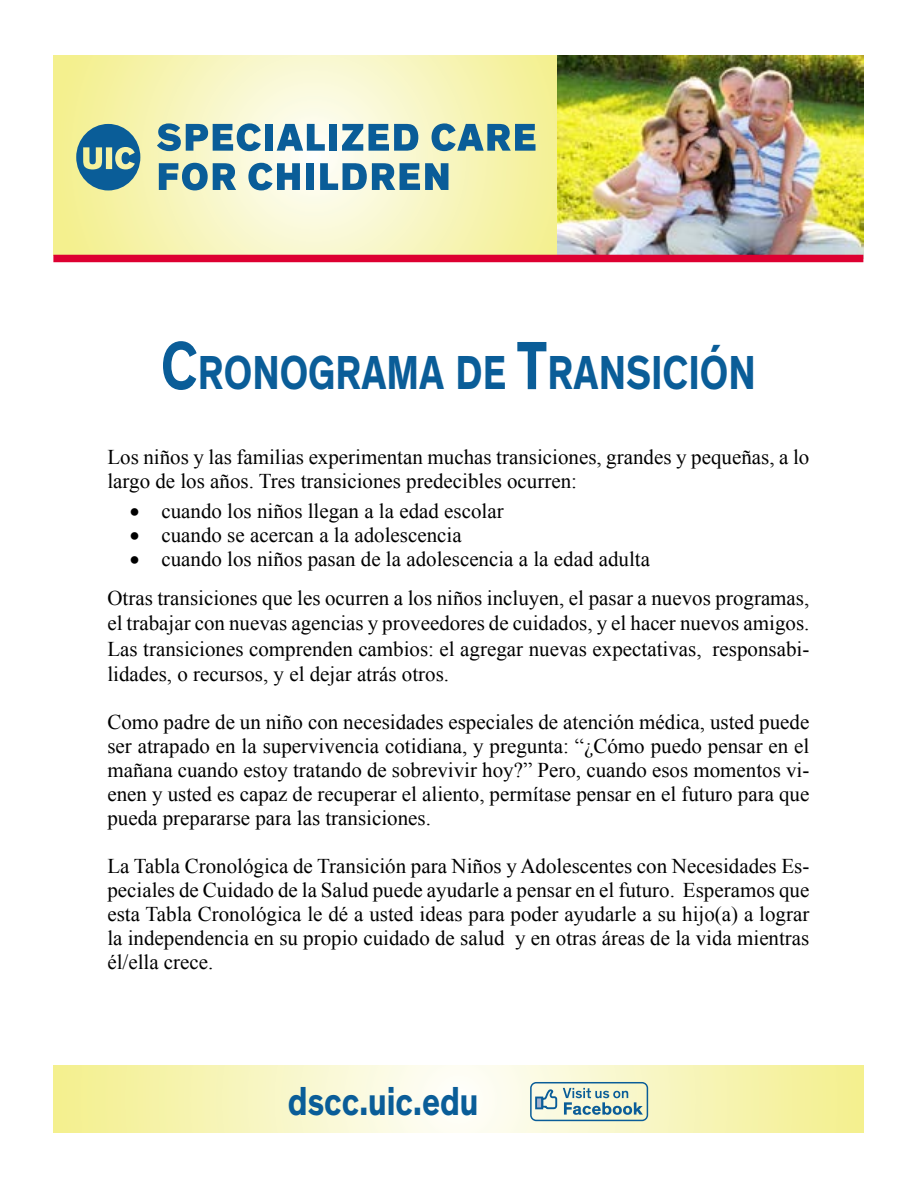
<style>
.page{position:relative;width:918px;height:1188px;background:#fff}
.page>*{position:absolute;margin:0;border:0;box-sizing:border-box;transform-origin:0 0}
.t1{font:700 48.6px "Theinhardt";color:#0a5d98;scale:.8 1}
.t2{font:700 41.25px "Theinhardt";color:#0a5d98;scale:.8 1}
.t3{font:21px/24px "Times New Roman";color:#000;text-align:justify}
.s1{font-size:69.3px}
</style>
<div class="page">
<svg style="left:53px;top:55px;width:504px;height:200px;background:#f7f4ba"></svg>
<img style="left:557px;top:55px;width:306px;height:200px">
<div style="left:53px;top:255px;width:810px;height:7px;background:#dd0031"></div>
<svg style="left:53px;top:1066px;width:810px;height:67px;background:#f7f5c0"></svg>
<svg style="left:530px;top:1082px;width:118px;height:39px;background:#b8cec5"></svg>
<svg style="left:76px;top:124px;width:64px;height:66px;background:#60939b"></svg>
<svg style="left:157px;top:123px;width:104px;height:28px;background:#73a1af"></svg>
<div style="left:265px;top:124px;width:8px;height:27px;background:#0a5d98"></div>
<svg style="left:277px;top:124px;width:48px;height:27px"></svg>
<div style="left:329px;top:124px;width:8px;height:27px;background:#0a5d98"></div>
<svg style="left:342px;top:124px;width:21px;height:27px"></svg>
<svg style="left:369px;top:124px;width:49px;height:27px"></svg>
<svg style="left:432px;top:123px;width:103px;height:28px;background:#6b9ba2"></svg>
<svg style="left:159px;top:163px;width:77px;height:27px;background:#6698aa"></svg>
<svg style="left:248px;top:163px;width:52px;height:27px"></svg>
<div style="left:306px;top:163px;width:8px;height:27px;background:#0a5d98"></div>
<svg style="left:320px;top:163px;width:128px;height:27px;background:#6397b1"></svg>
<h1 class="t1" style="left:161px;top:343px;width:745px"><span class="s1">C</span>RONOGRAMA DE <span class="s1">T</span>RANSICIÓN</h1>
<p class="t3" style="left:107px;top:444px;width:704px">Los niños y las familias experimentan muchas transiciones, grandes y pequeñas, a lo largo de los años. Tres transiciones predecibles ocurren:</p>
<p class="t3" style="left:130px;top:499px;width:375px">• cuando los niños llegan a la edad escolar</p>
<p class="t3" style="left:130px;top:523px;width:333px">• cuando se acercan a la adolescencia</p>
<p class="t3" style="left:107px;top:540px;width:704px;line-height:38.7px;text-indent:22px">• cuando los niños pasan de la adolescencia a la edad adulta<br>Otras transiciones que les ocurren a los niños incluyen, el pasar a nuevos programas,</p>
<p class="t3" style="left:107px;top:610px;width:704px;line-height:25.2px">el trabajar con nuevas agencias y proveedores de cuidados, y el hacer nuevos amigos.<br>Las transiciones comprenden cambios: el agregar nuevas expectativas, responsabi&shy;lidades, o recursos, y el dejar atrás otros.</p>
<p class="t3" style="left:107px;top:709px;width:704px">Como padre de un niño con necesidades especiales de atención médica, usted puede ser atrapado en la supervivencia cotidiana, y pregunta: “¿Cómo puedo pensar en el mañana cuando estoy tratando de sobrevivir hoy?” Pero, cuando esos momentos vi&shy;enen y usted es capaz de recuperar el aliento, permítase pensar en el futuro para que pueda prepararse para las transiciones.</p>
<p class="t3" style="left:107px;top:853px;width:704px">La Tabla Cronológica de Transición para Niños y Adolescentes con Necesidades Es&shy;peciales de Cuidado de la Salud puede ayudarle a pensar en el futuro. Esperamos que esta Tabla Cronológica le dé a usted ideas para poder ayudarle a su hijo(a) a lograr la independencia en su propio cuidado de salud y en otras áreas de la vida mientras él/ella crece.</p>
<h2 class="t2" style="left:288px;top:1075px;width:240px">dscc.uic.edu</h2>
</div>
